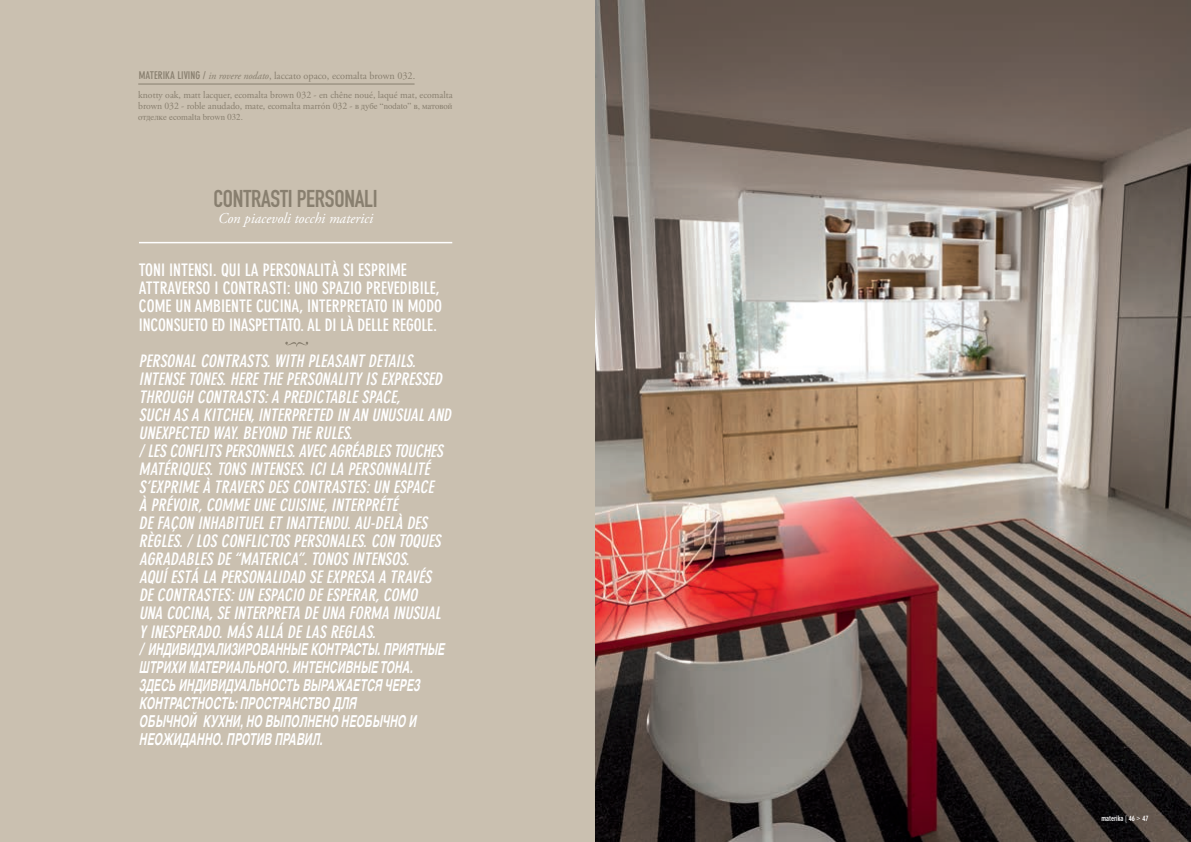
<style>
.page{position:relative;width:1191px;height:842px;background:#fff}
.page>*{position:absolute;margin:0;border:0;box-sizing:border-box;transform-origin:0 0}
.t1{font:24px "DIN Engschrift";letter-spacing:-.01em;color:#887f6f}
.t2{font:italic 700 condensed 17px/18px "DIN Neuzeit Grotesk";color:#fff}
.t3{font:700 condensed 17px/18.3px "DIN Neuzeit Grotesk";color:#fff}
.t4{font:italic 700 16.5px/18px "Helvetica Cyr";color:#fff;scale:.64 1}
.t5{font:italic 15px "Adobe Garamond Pro";color:#fff}
.t6{font:10.5px "Adobe Garamond Pro";color:#887f6f}
.t7{font:10px/11px "Adobe Garamond Pro";color:#887f6f}
.t8{font:9px "Times";color:#887f6f}
.t9{font:700 condensed 7.5px "DIN Neuzeit Grotesk";color:#fff}
.s1{font-family:"DIN Neuzeit Grotesk";font-weight:700;font-stretch:condensed}
.s2{font-style:italic}
.s3{font-family:"Times";font-size:9px}
.s4{font-family:"DIN Neuzeit Grotesk";font-stretch:condensed}
.s5{font-family:"Helvetica Neue";font-weight:300}
.s6{font-size:6.5px}
</style>
<div class="page">
<div style="left:0;top:0;width:595px;height:842px;background:#cac0b0"></div>
<img style="left:595px;top:0;width:596px;height:842px">
<hr style="left:139px;top:242px;width:313px;height:1px;background:#fff">
<hr style="left:138px;top:84px;width:276px;height:1px;background:#887f6f">
<svg style="left:285px;top:342px;width:23px;height:5px"></svg>
<p class="t6" style="left:139px;top:69px;width:278px"><span class="s1">MATERIKA LIVING /</span> <span class="s2">in rovere nodato</span>, laccato opaco, ecomalta brown 032.</p>
<p class="t7" style="left:138px;top:90px;width:316px">knotty oak, matt lacquer, ecomalta brown 032 - en chêne noué, laqué mat, ecomalta brown 032 - roble anudado, mate, ecomalta marrón 032 - <span class="s3">в дубе “nodato” в, матовой</span></p>
<p class="t8" style="left:138px;top:109px;width:106px">отделке ecomalta brown 032.</p>
<h1 class="t1" style="left:213px;top:184px;width:166px">CONTRASTI PERSONALI</h1>
<p class="t5" style="left:218px;top:209px;width:157px">Con piacevoli tocchi materici</p>
<p class="t3" style="left:139px;top:261px;width:305px">TONI INTENSI. QUI LA PERSONALITÀ SI ESPRIME ATTRAVERSO I CONTRASTI: UNO SPAZIO PREVEDIBILE, COME UN AMBIENTE CUCINA, INTERPRETATO IN MODO INCONSUETO ED INASPETTATO. AL DI LÀ DELLE REGOLE.</p>
<p class="t2" style="left:139px;top:353px;width:317px">PERSONALCONTRASTS.WITH PLEASANT DETAILS.<br>INTENSETONES.HERETHEPERSONALITY IS EXPRESSED THROUGH CONTRASTS:A PREDICTABLESPACE,<br>SUCH AS A KITCHEN,INTERPRETED IN AN UNUSUALAND UNEXPECTED WAY.BEYOND THERULES. /LESCONFLITSPERSONNELS.AVEC AGRÉABLESTOUCHES MATÉRIQUES.TONS INTENSES.ICILA PERSONNALITÉ S’EXPRIMEÀ TRAVERS DES CONTRASTES:UN ESPACE<br>À PRÉVOIR,COMMEUNECUISINE,INTERPRÉTÉ DEFAÇON INHABITUELET INATTENDU.AU-DELÀ DES RÈGLES./LOS CONFLICTOS PERSONALES.CON TOQUES AGRADABLES DE“MATERICA”.TONOS INTENSOS.<br>AQUÍ ESTÁ LA PERSONALIDAD SEEXPRESA A TRAVÉS DECONTRASTES:UN ESPACIO DEESPERAR,COMO<br>UNA COCINA,SEINTERPRETA DEUNA FORMA INUSUAL Y INESPERADO.MÁS ALLÁ DELAS REGLAS.</p>
<p class="t4" style="left:139px;top:641px;width:484px"><span class="s4">/</span>ИНДИВИДУАЛИЗИРОВАННЫЕ КОНТРАСТЫ.ПРИЯТНЫЕ ШТРИХИ МАТЕРИАЛЬНОГО.ИНТЕНСИВНЫЕ ТОНА.<br>ЗДЕСЬ ИНДИВИДУАЛЬНОСТЬ ВЫРАЖАЕТСЯ ЧЕРЕЗ КОНТРАСТНОСТЬ:ПРОСТРАНСТВО ДЛЯ<br>ОБЫЧНОЙ КУХНИ,НО ВЫПОЛНЕНО НЕОБЫЧНО И НЕОЖИДАННО.ПРОТИВ ПРАВИЛ.</p>
<p class="t9" style="left:1101px;top:814px;width:48px">materika <span class="s5">[</span> 46 <span class="s6">&gt;</span> 47</p>
</div>
